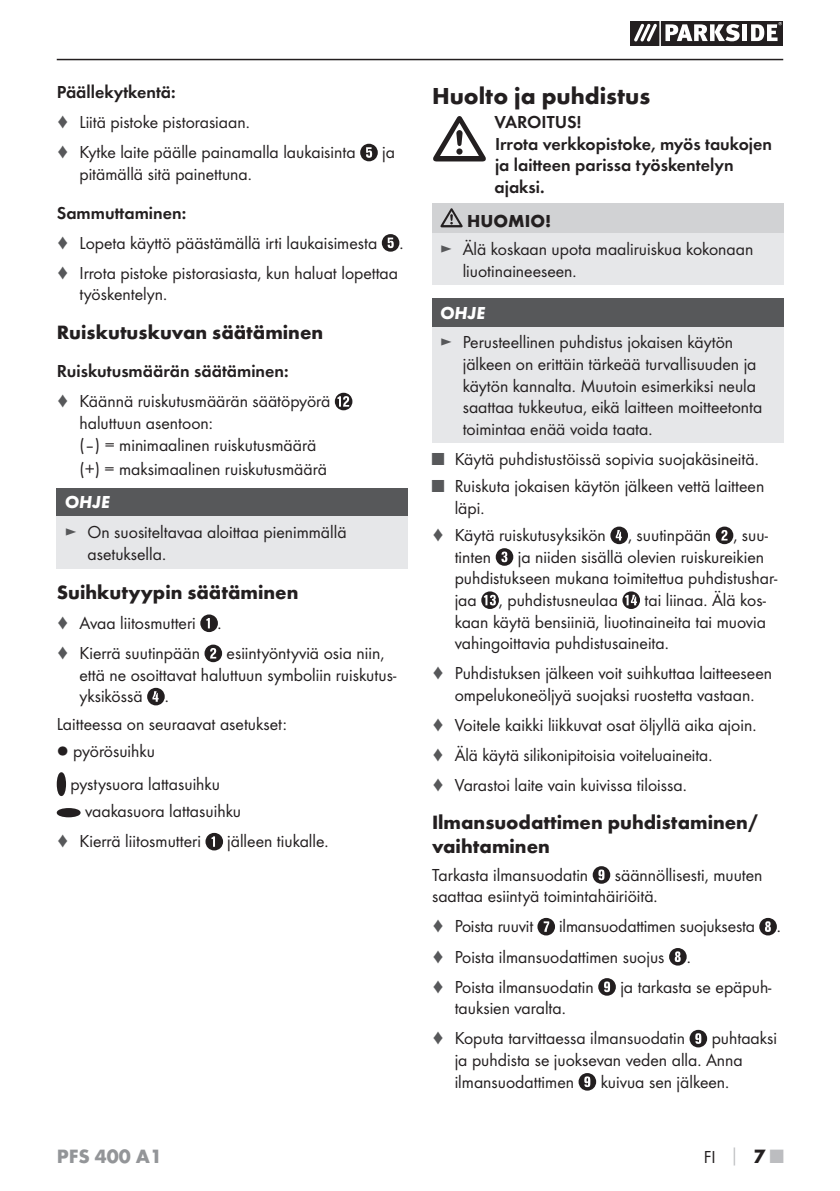
<style>
.page{position:relative;width:840px;height:1191px;background:#fff}
.page>*{position:absolute;margin:0;border:0;box-sizing:border-box;transform-origin:0 0}
.t1{font:700 24px "Futura";color:#231f20}
.t2{font:700 20px/24px "Futura";color:#231f20}
.t3{font:700 20px "Futura";color:#939598}
.t4{font:18px/21.6px "Futura Boo";color:#231f20}
.t5{font:18px/21.6px "Futura Dem";color:#231f20}
.t6{font:italic 700 18px "Futura";color:#fff}
.t7{font:700 18px "Futura";color:#231f20}
.s1{color:#57585a}
.s2{font-family:"Futura";font-weight:700;color:#bcbdc0}
.s3{font-family:"Futura";font-weight:700;font-size:20px}
.s4{font-family:"Futura";font-weight:700;font-size:20px;color:#bcbdc0}
</style>
<div class="page">
<hr style="left:57px;top:59px;width:725px;height:1px;background:#231f20">
<svg style="left:630px;top:21px;width:152px;height:24px"></svg>
<svg style="left:360px;top:144px;width:17px;height:17px"></svg>
<svg style="left:381px;top:234px;width:18px;height:18px"></svg>
<svg style="left:334px;top:393px;width:18px;height:17px"></svg>
<div style="left:57px;top:488px;width:351px;height:28px;background:#57585a"></div>
<div style="left:57px;top:516px;width:351px;height:53px;background:#e6e7e9"></div>
<svg style="left:200px;top:614px;width:18px;height:18px"></svg>
<svg style="left:204px;top:644px;width:18px;height:18px"></svg>
<svg style="left:147px;top:688px;width:18px;height:17px"></svg>
<div style="left:58px;top:773px;width:7px;height:22px;background:#231f20;border-radius:50%"></div>
<div style="left:57px;top:772px;width:9px;height:24px;border:2px solid #231f20;border-radius:50%"></div>
<div style="left:58px;top:809px;width:22px;height:7px;background:#231f20;border-radius:50%"></div>
<div style="left:57px;top:808px;width:24px;height:9px;border:2px solid #231f20;border-radius:50%"></div>
<svg style="left:205px;top:833px;width:18px;height:17px"></svg>
<div style="left:432px;top:204px;width:350px;height:30px;background:#d1d2d4"></div>
<div style="left:432px;top:234px;width:350px;height:51px;background:#e6e7e9"></div>
<svg style="left:440px;top:208px;width:22px;height:19px"></svg>
<div style="left:432px;top:298px;width:350px;height:29px;background:#57585a"></div>
<div style="left:432px;top:327px;width:350px;height:116px;background:#e6e7e9"></div>
<svg style="left:610px;top:526px;width:17px;height:18px"></svg>
<svg style="left:715px;top:526px;width:18px;height:18px"></svg>
<svg style="left:495px;top:548px;width:18px;height:18px"></svg>
<svg style="left:481px;top:591px;width:17px;height:18px"></svg>
<svg style="left:622px;top:591px;width:17px;height:18px"></svg>
<svg style="left:592px;top:866px;width:18px;height:17px"></svg>
<svg style="left:537px;top:918px;width:17px;height:17px"></svg>
<svg style="left:759px;top:918px;width:17px;height:17px"></svg>
<svg style="left:669px;top:948px;width:17px;height:17px"></svg>
<svg style="left:598px;top:978px;width:17px;height:17px"></svg>
<svg style="left:689px;top:1029px;width:17px;height:18px"></svg>
<svg style="left:578px;top:1073px;width:18px;height:17px"></svg>
<svg style="left:433px;top:116px;width:52px;height:45px"></svg>
<p class="t5" style="left:57px;top:82px;width:120px">Päällekytkentä:</p>
<p class="t4" style="left:57px;top:108px;width:300px;line-height:30.2px"><span class="s1">♦</span> Liitä pistoke pistorasiaan.<br><span class="s1">♦</span> Kytke laite päälle painamalla laukaisinta</p>
<p class="t4" style="left:382px;top:142px;width:14px">ja</p>
<p class="t4" style="left:79px;top:164px;width:174px">pitämällä sitä painettuna.</p>
<p class="t5" style="left:57px;top:203px;width:131px">Sammuttaminen:</p>
<p class="t4" style="left:57px;top:228px;width:348px;line-height:30.2px"><span class="s1">♦</span> Lopeta käyttö päästämällä irti laukaisimesta . <span class="s1">♦</span> Irrota pistoke pistorasiasta, kun haluat lopettaa</p>
<p class="t4" style="left:79px;top:284px;width:89px">työskentelyn.</p>
<p class="t2" style="left:57px;top:322px;width:268px">Ruiskutuskuvan säätäminen</p>
<p class="t5" style="left:57px;top:361px;width:233px">Ruiskutusmäärän säätäminen:</p>
<p class="t4" style="left:79px;top:391px;width:252px;text-indent:-23px"><span class="s1">♦</span> Käännä ruiskutusmäärän säätöpyörä haluttuun asentoon:<br>(–) = minimaalinen ruiskutusmäärä</p>
<p class="t4" style="left:79px;top:459px;width:249px">(+) = maksimaalinen ruiskutusmäärä</p>
<p class="t6" style="left:65px;top:496px;width:47px">OHJE</p>
<p class="t4" style="left:87px;top:522px;width:260px;text-indent:-23px"><span class="s1">►</span> On suositeltavaa aloittaa pienimmällä asetuksella.</p>
<p class="t2" style="left:57px;top:582px;width:243px">Suihkutyypin säätäminen</p>
<p class="t4" style="left:57px;top:609px;width:166px;line-height:30.2px"><span class="s1">♦</span> Avaa liitosmutteri . <span class="s1">♦</span> Kierrä suutinpään</p>
<p class="t4" style="left:79px;top:643px;width:318px;text-indent:147px">esiintyöntyviä osia niin, että ne osoittavat haluttuun symboliin ruiskutus&shy;yksikössä .</p>
<p class="t4" style="left:57px;top:711px;width:231px;line-height:27.2px">Laitteessa on seuraavat asetukset: ▯ pyörösuihku</p>
<p class="t4" style="left:85px;top:771px;width:157px;line-height:27.2px;text-indent:-15px">pystysuora lattasuihku vaakasuora lattasuihku</p>
<p class="t4" style="left:57px;top:831px;width:146px"><span class="s1">♦</span> Kierrä liitosmutteri</p>
<p class="t4" style="left:227px;top:831px;width:103px">jälleen tiukalle.</p>
<h1 class="t1" style="left:432px;top:86px;width:220px">Huolto ja puhdistus</h1>
<p class="t5" style="left:494px;top:112px;width:279px">VAROITUS!<br>Irrota verkkopistoke, myös taukojen ja laitteen parissa työskentelyn ajaksi.</p>
<p class="t7" style="left:467px;top:214px;width:85px">HUOMIO!</p>
<p class="t4" style="left:462px;top:239px;width:292px;text-indent:-23px"><span class="s1">►</span> Älä koskaan upota maaliruiskua kokonaan liuotinaineeseen.</p>
<p class="t6" style="left:440px;top:307px;width:47px">OHJE</p>
<p class="t4" style="left:462px;top:332px;width:301px;text-indent:-23px"><span class="s1">►</span> Perusteellinen puhdistus jokaisen käytön jälkeen on erittäin tärkeää turvallisuuden ja käytön kannalta. Muutoin esimerkiksi neula saattaa tukkeutua, eikä laitteen moitteetonta toimintaa enää voida taata.</p>
<p class="t4" style="left:432px;top:449px;width:328px"><span class="s1">■</span> Käytä puhdistustöissä sopivia suojakäsineitä.</p>
<p class="t4" style="left:454px;top:476px;width:311px;text-indent:-23px"><span class="s1">■</span> Ruiskuta jokaisen käytön jälkeen vettä laitteen läpi.</p>
<p class="t4" style="left:454px;top:525px;width:314px;text-indent:-23px"><span class="s1">♦</span> Käytä ruiskutusyksikön , suutinpään , suu&shy;tinten</p>
<p class="t4" style="left:454px;top:547px;width:324px;text-indent:63px">ja niiden sisällä olevien ruiskureikien puhdistukseen mukana toimitettua puhdistushar&shy;jaa , puhdistusneulaa</p>
<p class="t4" style="left:454px;top:590px;width:313px;text-align:justify;text-indent:190px">tai liinaa. Älä kos&shy;kaan käytä bensiiniä, liuotinaineita tai muovia vahingoittavia puhdistusaineita.</p>
<p class="t4" style="left:432px;top:663px;width:341px;text-align:center"><span class="s1">♦</span> Puhdistuksen jälkeen voit suihkuttaa laitteeseen ompelukoneöljyä suojaksi ruostetta vastaan.</p>
<p class="t4" style="left:432px;top:711px;width:326px;line-height:30.2px"><span class="s1">♦</span> Voitele kaikki liikkuvat osat öljyllä aika ajoin. <span class="s1">♦</span> Älä käytä silikonipitoisia voiteluaineita.<br><span class="s1">♦</span> Varastoi laite vain kuivissa tiloissa.</p>
<p class="t2" style="left:432px;top:812px;width:327px">Ilmansuodattimen puhdistaminen/ vaihtaminen</p>
<p class="t4" style="left:432px;top:865px;width:158px">Tarkasta ilmansuodatin</p>
<p class="t4" style="left:432px;top:865px;width:332px;text-indent:183px">säännöllisesti, muuten saattaa esiintyä toimintahäiriöitä.</p>
<p class="t4" style="left:432px;top:916px;width:103px"><span class="s1">♦</span> Poista ruuvit</p>
<p class="t4" style="left:432px;top:912px;width:350px;line-height:30.2px;text-indent:127px">ilmansuodattimen suojuksesta . <span class="s1">♦</span> Poista ilmansuodattimen suojus .<br><span class="s1">♦</span> Poista ilmansuodatin</p>
<p class="t4" style="left:620px;top:976px;width:153px">ja tarkasta se epäpuh-</p>
<p class="t4" style="left:432px;top:994px;width:254px;line-height:30.2px;text-indent:23px">tauksien varalta.<br><span class="s1">♦</span> Koputa tarvittaessa ilmansuodatin</p>
<p class="t4" style="left:454px;top:1028px;width:323px;text-indent:257px">puhtaaksi ja puhdista se juoksevan veden alla. Anna ilmansuodattimen</p>
<p class="t4" style="left:600px;top:1071px;width:130px">kuivua sen jälkeen.</p>
<p class="t3" style="left:57px;top:1148px;width:107px">PFS 400 A1</p>
<p class="t4" style="left:703px;top:1146px;width:81px">FI <span class="s2">│</span> <span class="s3">7</span><span class="s4">■</span></p>
</div>
